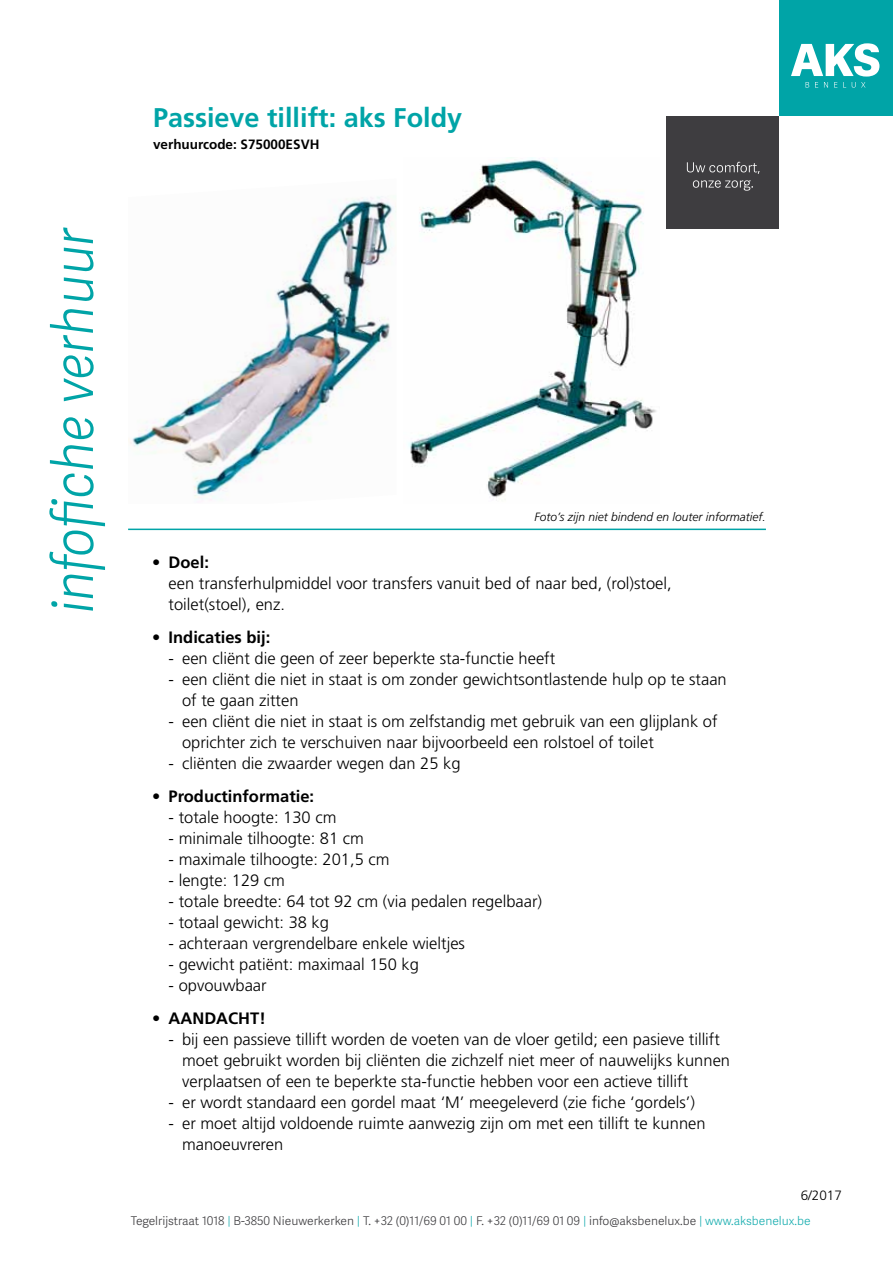
<style>
.page{position:relative;width:893px;height:1263px;background:#fff}
.page>*{position:absolute;margin:0;border:0;box-sizing:border-box;transform-origin:0 0}
.t1{font:italic 300 57px "Adelle Sans";color:#00a4a7;scale:.9 1}
.t2{font:700 27px "Frutiger";color:#00a4a7}
.t3{font:300 16.5px/21px "Frutiger";color:#000}
.t4{font:700 16.5px "Frutiger";color:#000}
.t5{font:700 13.5px "Frutiger";color:#000}
.t6{font:300 13.5px "Frutiger";color:#000}
.t7{font:300 12px "Adelle Sans";color:#3e3d40}
.t8{font:italic 300 12px "Frutiger";color:#000}
.s1{font-weight:300}
.s2{color:#1aaeb0}
</style>
<div class="page">
<div style="left:667px;top:116px;width:112px;height:112px;background:#3e3d40"></div>
<svg style="left:687px;top:162px;width:73px;height:12px"></svg>
<svg style="left:693px;top:180px;width:60px;height:11px"></svg>
<div style="left:779px;top:0;width:114px;height:116px;background:#00a4a7"></div>
<svg style="left:791px;top:43px;width:88px;height:45px"></svg>
<img style="left:408px;top:157px;width:248px;height:341px">
<hr style="left:128px;top:529px;width:638px;height:1px;background:#00a4a7">
<img style="left:128px;top:196px;width:268px;height:305px">
<h2 class="t2" style="left:153px;top:102px;width:311px">Passieve tillift: aks Foldy</h2>
<p class="t5" style="left:153px;top:136px;width:168px">verhuurcode: S75000ESVH</p>
<h1 class="t1" style="left:32px;top:613px;width:430px;rotate:-90deg">infofiche verhuur</h1>
<p class="t8" style="left:535px;top:510px;width:233px">Foto’s zijn niet bindend en louter informatief.</p>
<p class="t4" style="left:152px;top:552px;width:58px">• Doel:</p>
<p class="t3" style="left:169px;top:572px;width:505px">een transferhulpmiddel voor transfers vanuit bed of naar bed, (rol)stoel, toilet(stoel), enz.</p>
<p class="t4" style="left:152px;top:627px;width:120px">• Indicaties bij:</p>
<p class="t3" style="left:169px;top:647px;width:388px">- een cliënt die geen of zeer beperkte sta-functie heeft</p>
<p class="t3" style="left:182px;top:668px;width:546px;text-indent:-13px">- een cliënt die niet in staat is om zonder gewichtsontlastende hulp op te staan of te gaan zitten</p>
<p class="t3" style="left:182px;top:710px;width:537px;text-indent:-13px">- een cliënt die niet in staat is om zelfstandig met gebruik van een glijplank of oprichter zich te verschuiven naar bijvoorbeeld een rolstoel of toilet</p>
<p class="t3" style="left:169px;top:752px;width:293px">- cliënten die zwaarder wegen dan 25 kg</p>
<p class="t4" style="left:152px;top:786px;width:163px"><span class="s1">•</span> Productinformatie:</p>
<p class="t3" style="left:169px;top:806px;width:169px">- totale hoogte: 130 cm</p>
<p class="t3" style="left:169px;top:827px;width:197px">- minimale tilhoogte: 81 cm</p>
<p class="t3" style="left:169px;top:848px;width:222px">- maximale tilhoogte: 201,5 cm</p>
<p class="t3" style="left:169px;top:869px;width:118px">- lengte: 129 cm</p>
<p class="t3" style="left:169px;top:890px;width:375px">- totale breedte: 64 tot 92 cm (via pedalen regelbaar)</p>
<p class="t3" style="left:169px;top:911px;width:162px">- totaal gewicht: 38 kg</p>
<p class="t3" style="left:169px;top:932px;width:298px">- achteraan vergrendelbare enkele wieltjes</p>
<p class="t3" style="left:169px;top:953px;width:252px">- gewicht patiënt: maximaal 150 kg</p>
<p class="t3" style="left:169px;top:974px;width:100px">- opvouwbaar</p>
<p class="t4" style="left:152px;top:1008px;width:115px">• AANDACHT!</p>
<p class="t3" style="left:182px;top:1028px;width:549px;text-indent:-13px">- bij een passieve tillift worden de voeten van de vloer getild; een pasieve tillift moet gebruikt worden bij cliënten die zichzelf niet meer of nauwelijks kunnen verplaatsen of een te beperkte sta-functie hebben voor een actieve tillift</p>
<p class="t3" style="left:169px;top:1091px;width:528px">- er wordt standaard een gordel maat ‘M’ meegeleverd (zie fiche ‘gordels’)</p>
<p class="t3" style="left:182px;top:1112px;width:525px;text-indent:-13px">- er moet altijd voldoende ruimte aanwezig zijn om met een tillift te kunnen manoeuvreren</p>
<p class="t6" style="left:801px;top:1188px;width:43px">6/2017</p>
<p class="t7" style="left:131px;top:1212px;width:681px">Tegelrijstraat 1018 <span class="s2">|</span> B-3850 Nieuwerkerken <span class="s2">|</span> T. +32 (0)11/69 01 00 <span class="s2">|</span> F. +32 (0)11/69 01 09 <span class="s2">|</span> info@aksbenelux.be <span class="s2">| www.aksbenelux.be</span></p>
</div>
